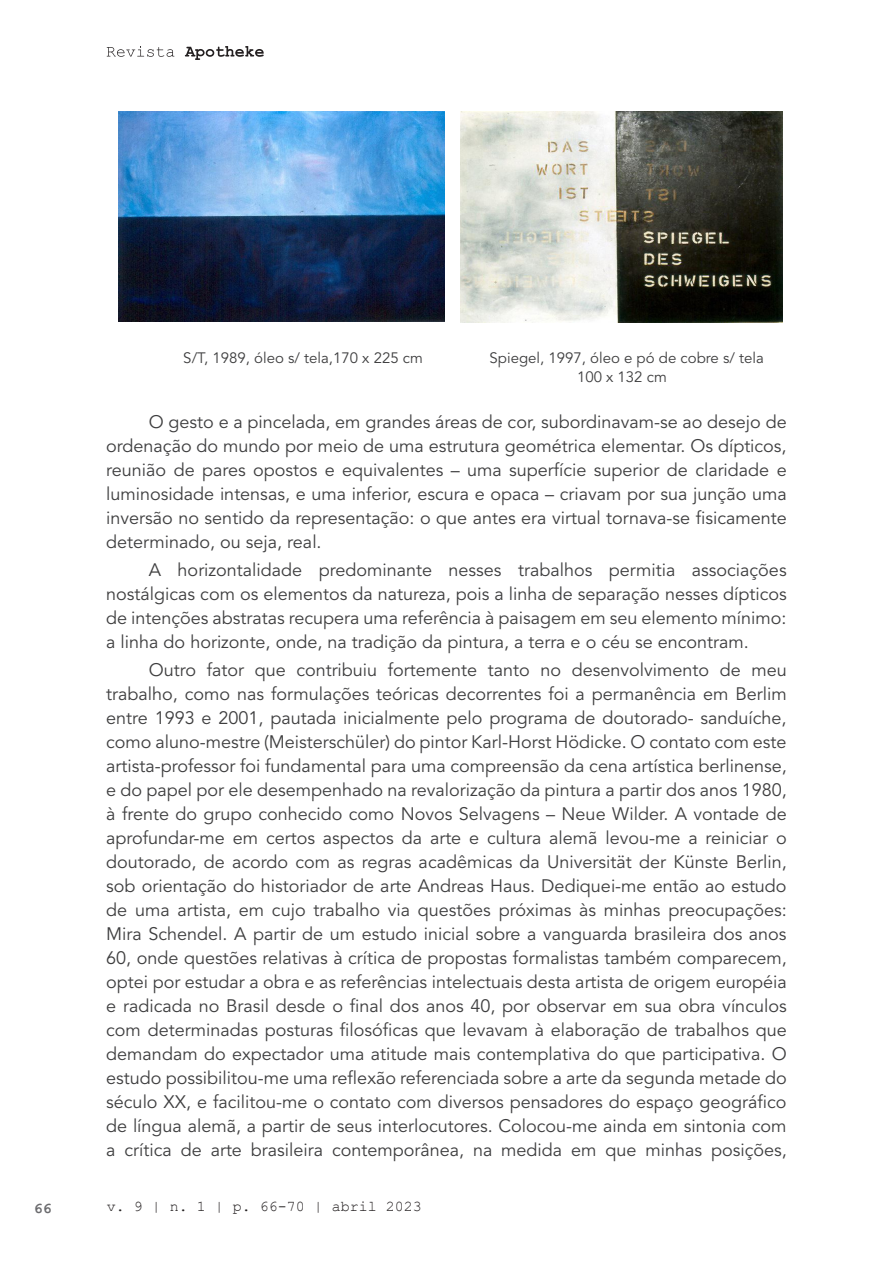
<style>
.page{position:relative;width:893px;height:1263px;background:#fff}
.page>*{position:absolute;margin:0;border:0;box-sizing:border-box;transform-origin:0 0}
.Corpo_Texto{font:18px/24px "Avenir LT Std";color:#3e3e3f;text-align:justify}
.Legenda_Foto{font:15px "Avenir LT Std";color:#3e3e3f}
.t1{font:15px "Courier New";color:#231f20}
.Legenda_Foto-2{font:15px "Avenir LT";color:#3e3e3f}
.t2{font:700 15px "Courier New";color:#6b6b6e}
</style>
<div class="page">
<svg style="left:107px;top:46px;width:67px;height:11px"></svg>
<svg style="left:185px;top:46px;width:79px;height:14px"></svg>
<img style="left:118px;top:111px;width:326px;height:210px">
<img style="left:461px;top:112px;width:322px;height:210px">
<p class="Legenda_Foto" style="left:183px;top:349px;width:241px">S/T, 1989, óleo s/ tela,170 x 225 cm</p>
<p class="Legenda_Foto" style="left:490px;top:349px;width:276px">Spiegel, 1997, óleo e pó de cobre s/ tela</p>
<p class="Legenda_Foto-2" style="left:577px;top:368px;width:91px">100 x 132 cm</p>
<p class="Corpo_Texto" style="left:106px;top:410px;width:682px;text-indent:43px">O gesto e a pincelada, em grandes áreas de cor, subordinavam-se ao desejo de ordenação do mundo por meio de uma estrutura geométrica elementar. Os dípticos, reunião de pares opostos e equivalentes – uma superfície superior de claridade e luminosidade intensas, e uma inferior, escura e opaca – criavam por sua junção uma inversão no sentido da representação: o que antes era virtual tornava-se fisicamente determinado, ou seja, real.</p>
<p class="Corpo_Texto" style="left:106px;top:558px;width:682px;text-indent:43px">A horizontalidade predominante nesses trabalhos permitia associações nostálgicas com os elementos da natureza, pois a linha de separação nesses dípticos de intenções abstratas recupera uma referência à paisagem em seu elemento mínimo: a linha do horizonte, onde, na tradição da pintura, a terra e o céu se encontram.</p>
<p class="Corpo_Texto" style="left:106px;top:658px;width:682px;text-indent:43px">Outro fator que contribuiu fortemente tanto no desenvolvimento de meu trabalho, como nas formulações teóricas decorrentes foi a permanência em Berlim entre 1993 e 2001, pautada inicialmente pelo programa de doutorado- sanduíche, como aluno-mestre (Meisterschüler) do pintor Karl-Horst Hödicke. O contato com este artista-professor foi fundamental para uma compreensão da cena artística berlinense, e do papel por ele desempenhado na revalorização da pintura a partir dos anos 1980, à frente do grupo conhecido como Novos Selvagens – Neue Wilder. A vontade de aprofundar-me em certos aspectos da arte e cultura alemã levou-me a reiniciar o doutorado, de acordo com as regras acadêmicas da Universität der Künste Berlin, sob orientação do historiador de arte Andreas Haus. Dediquei-me então ao estudo de uma artista, em cujo trabalho via questões próximas às minhas preocupações:<br>Mira Schendel. A partir de um estudo inicial sobre a vanguarda brasileira dos anos 60, onde questões relativas à crítica de propostas formalistas também comparecem, optei por estudar a obra e as referências intelectuais desta artista de origem européia e radicada no Brasil desde o final dos anos 40, por observar em sua obra vínculos com determinadas posturas filosóficas que levavam à elaboração de trabalhos que demandam do expectador uma atitude mais contemplativa do que participativa. O estudo possibilitou-me uma reflexão referenciada sobre a arte da segunda metade do século XX, e facilitou-me o contato com diversos pensadores do espaço geográfico de língua alemã, a partir de seus interlocutores. Colocou-me ainda em sintonia com a crítica de arte brasileira contemporânea, na medida em que minhas posições,</p>
<p class="t2" style="left:34px;top:1199px;width:19px">66</p>
<p class="t1" style="left:107px;top:1197px;width:317px">v. 9 | n. 1 | p. 66-70 | abril 2023</p>
</div>
